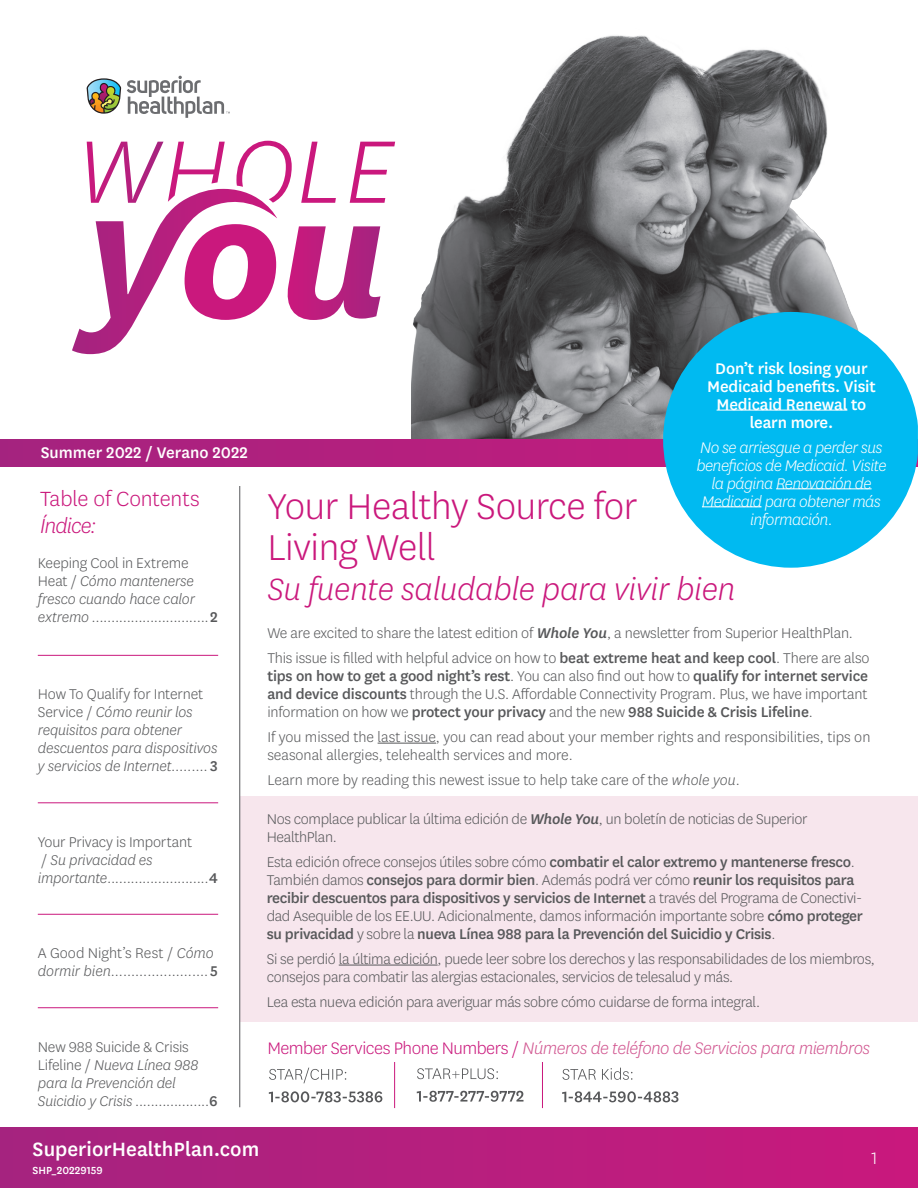
<style>
.page{position:relative;width:918px;height:1188px;background:#fff}
.page>*{position:absolute;margin:0;border:0;box-sizing:border-box;transform-origin:0 0}
.t1{font:300 42px "Qhtmsy Cwrnnt Centene Sans";letter-spacing:-.01em;color:#ca187c}
.t2{font:italic 300 36px "Qqmvtv Jwljbf Centene Sans";letter-spacing:-.01em;color:#ca187c}
.t3{font:300 24px/27px "Ntgvll Tklhsw Centene Sans";letter-spacing:-.005em;color:#ca187c}
.t4{font:500 22.5px "Jvjhps Jxqcls Centene Sans";color:#fff}
.t5{font:italic 300 19.5px "Qqmvtv Jwljbf Centene Sans";letter-spacing:-.025em;color:#d15690}
.t6{font:300 19.5px "Qhtmsy Cwrnnt Centene Sans";color:#fff}
.t7{font:italic 300 18px/18px "Qqmvtv Jwljbf Centene Sans";letter-spacing:-.03em;color:#fff;text-align:center}
.t8{font:500 18px/18px "Jvjhps Jxqcls Centene Sans";letter-spacing:-.01em;color:#fff;text-align:center}
.t9{font:italic 300 18px "Brsxbb Dvjjlf Centene Sans";letter-spacing:-.03em;color:#fff}
.t10{font:500 16.5px/18px "Jvjhps Jxqcls Centene Sans";letter-spacing:-.02em;color:#57585a}
.t11{font:italic 300 16.5px/18px "Qqmvtv Jwljbf Centene Sans";letter-spacing:-.01em;color:#57585a}
.t12{font:300 16.5px/18px "Ntgvll Tklhsw Centene Sans";letter-spacing:-.02em;color:#57585a}
.t13{font:300 16.5px/18px "Qhtmsy Cwrnnt Centene Sans";letter-spacing:-.01em;color:#57585a}
.t14{font:italic 300 16.5px/18px "Brsxbb Dvjjlf Centene Sans";color:#57585a}
.t15{font:300 16.5px "Ntgvll Tklhsw Centene Sans";color:#57585a}
.t16{font:500 12px "Jvjhps Jxqcls Centene Sans";color:#fff}
.s1{font-family:"Qqmvtv Jwljbf Centene Sans";font-style:italic}
.s2{font-family:"Ntgvll Tklhsw Centene Sans";font-style:normal}
.s3{font-family:"Brsxbb Dvjjlf Centene Sans"}
.s4{font-family:"Jvjhps Jxqcls Centene Sans";font-weight:500;font-style:normal}
.s5{font-family:"Qhtmsy Cwrnnt Centene Sans";font-style:normal}
.s6{font-family:"Qqmvtv Jwljbf Centene Sans"}
.s7{font-family:"Ntgvll Tklhsw Centene Sans"}
.s8{font-family:"Jvjhps Jxqcls Centene Sans";font-weight:500}
.s9{font-family:"Phxksq Pgqdlk Centene Sans"}
.s10{font-family:"Vfdgrx Pgbqwx Centene Sans";font-weight:500;font-style:italic}
.s11{font-family:"Ntgvll Tklhsw Centene Sans";font-weight:300}
.s12{font-family:"Qhtmsy Cwrnnt Centene Sans";font-weight:300}
.s13{font-family:"Qhtmsy Cwrnnt Centene Sans"}
.s14{font-family:"Ntgvll Tklhsw Centene Sans";font-style:normal;color:#ca187c}
</style>
<div class="page">
<img style="left:412px;top:35px;width:500px;height:405px">
<div style="left:240px;top:797px;width:678px;height:225px;background:#f7e6ed"></div>
<div style="left:0;top:1128px;width:918px;height:60px;background:linear-gradient(to right,#a5247f,#c9197d)"></div>
<hr style="left:378px;top:743px;width:58px;height:1px;background:#57585a">
<hr style="left:239px;top:486px;width:1px;height:621px;background:#57585a">
<div style="left:0;top:440px;width:918px;height:26px;background:#b2207e"></div>
<img style="left:86px;top:75px;width:144px;height:43px">
<img style="left:72px;top:140px;width:324px;height:215px">
<div style="left:663px;top:312px;width:255px;height:256px;background:#00baf1;border-radius:50%"></div>
<hr style="left:717px;top:410px;width:130px;height:1px;background:#fff">
<hr style="left:776px;top:488px;width:96px;height:1px;background:#fff">
<hr style="left:702px;top:506px;width:60px;height:1px;background:#fff">
<hr style="left:339px;top:965px;width:99px;height:1px;background:#57585a">
<svg style="left:269px;top:1091px;width:113px;height:11px"></svg>
<svg style="left:269px;top:1068px;width:77px;height:15px"></svg>
<svg style="left:417px;top:1091px;width:107px;height:11px"></svg>
<svg style="left:417px;top:1068px;width:81px;height:11px"></svg>
<svg style="left:562px;top:1091px;width:116px;height:11px"></svg>
<svg style="left:562px;top:1068px;width:70px;height:12px"></svg>
<hr style="left:38px;top:655px;width:180px;height:1px;background:#ca187d">
<hr style="left:38px;top:803px;width:180px;height:1px;background:#ca187d">
<hr style="left:38px;top:914px;width:180px;height:1px;background:#ca187d">
<hr style="left:38px;top:1007px;width:180px;height:1px;background:#ca187d">
<hr style="left:394px;top:1062px;width:1px;height:46px;background:#ca187c">
<hr style="left:542px;top:1062px;width:1px;height:46px;background:#ca187c">
<p class="t8" style="left:41px;top:442px;width:209px">Summer 2022 / Verano 2022</p>
<h2 class="t3" style="left:40px;top:484px;width:161px">Table of Contents<br><span class="s1">Índice:</span></h2>
<p class="t11" style="left:38px;top:554px;width:181px"><span class="s2">Keeping Cool in Extreme<br>Heat /</span> Cómo mantenerse fresco cuando hace calor extremo <span class="s3">..............................</span><span class="s4">2</span></p>
<p class="t11" style="left:38px;top:685px;width:181px"><span class="s5">How To Qualify for Internet<br></span><span class="s2">Service /</span> Cómo reunir los requisitos para obtener descuentos para dispositivos y servicios de Internet<span class="s3">.........</span><span class="s4">3</span></p>
<p class="t14" style="left:38px;top:832px;width:181px"><span class="s5">Your Privacy is Important<br></span><span class="s2">/</span> <span class="s6">Su privacidad es importante</span> ..........................<span class="s4">4</span></p>
<p class="t13" style="left:38px;top:944px;width:181px"><span class="s7">A Good Night’s Rest /</span> <span class="s1">Cómo dormir bien</span>........................<span class="s8">5</span></p>
<p class="t11" style="left:38px;top:1037px;width:181px"><span class="s2">New 988 Suicide &amp; Crisis<br>Lifeline /</span> Nueva Línea 988 para la Prevención del<br>Suicidio y Crisis <span class="s5">...................</span><span class="s4">6</span></p>
<h2 class="t1" style="left:267px;top:480px;width:372px">Your Healthy Source for</h2>
<p class="t8" style="left:707px;top:359px;width:170px">Don’t risk losing your<br><span class="s9">Medicaid benefits. Visit<br></span>Medicaid Renewal to learn more.</p>
<p class="t7" style="left:696px;top:438px;width:192px">No se arriesgue a perder sus <span class="s3">beneficios de Medicaid. Visite </span>la página Renovación de<br><span class="s3">Medicaid</span> para obtener más</p>
<p class="t9" style="left:750px;top:508px;width:84px">información.</p>
<h2 class="t1" style="left:267px;top:521px;width:170px">Living Well</h2>
<h2 class="t2" style="left:267px;top:567px;width:470px">Su fuente saludable para vivir bien</h2>
<p class="t13" style="left:267px;top:624px;width:587px">We are excited to share the latest edition of <span class="s10">Whole You</span>, a newsletter from Superior HealthPlan.</p>
<p class="t10" style="left:267px;top:648px;width:604px"><span class="s11">This issue is filled with helpful advice on how to</span> beat extreme heat and keep cool<span class="s12">. There are also </span>tips on how to get a good night’s rest<span class="s11">. You can also find out how to</span> qualify for internet service and device discounts <span class="s11">through the U.S. Affordable Connectivity Program. Plus, we have important </span><span class="s12">information on how we</span> protect your privacy <span class="s12">and the new</span> 988 Suicide &amp; Crisis Lifeline<span class="s12">.</span></p>
<p class="t13" style="left:267px;top:727px;width:605px">If you missed the last issue<span class="s7">, you can read about your member rights and responsibilities, tips on </span>seasonal allergies, telehealth services and more.</p>
<p class="t15" style="left:267px;top:769px;width:474px">Learn more by reading this newest issue to help take care of the <span class="s1">whole you</span><span class="s13">.</span></p>
<p class="t12" style="left:267px;top:810px;width:542px">Nos complace publicar la última edición de <span class="s10">Whole You</span>, un boletín de noticias de Superior<br><span class="s13">HealthPlan.</span></p>
<p class="t10" style="left:267px;top:852px;width:598px"><span class="s11">Esta edición ofrece consejos útiles sobre cómo</span> combatir el calor extremo y mantenerse fresco<span class="s12">.<br></span><span class="s11">También damos</span> consejos para dormir bien<span class="s11">. Además podrá ver cómo</span> reunir los requisitos para recibir descuentos para dispositivos y servicios de Internet <span class="s11">a través del Programa de Conectivi&shy;dad Asequible de los EE.UU. Adicionalmente, damos información importante sobre</span> cómo proteger su privacidad <span class="s11">y sobre la</span> nueva Línea 988 para la Prevención del Suicidio y Crisis<span class="s12">.</span></p>
<p class="t12" style="left:267px;top:949px;width:610px">Si se perdió la última edición, puede leer sobre los derechos y las responsabilidades de los miembros, consejos para combatir las alergias estacionales, servicios de telesalud y más.</p>
<p class="t12" style="left:267px;top:992px;width:495px">Lea esta nueva edición para averiguar más sobre cómo cuidarse de forma integral.</p>
<p class="t5" style="left:267px;top:1036px;width:605px"><span class="s14">Member Services Phone Numbers /</span> Números de teléfono de Servicios para miembros</p>
<h3 class="t4" style="left:33px;top:1134px;width:228px">SuperiorHealthPlan.com</h3>
<p class="t6" style="left:872px;top:1146px;width:7px">1</p>
<p class="t16" style="left:33px;top:1162px;width:72px">SHP_20229159</p>
</div>
